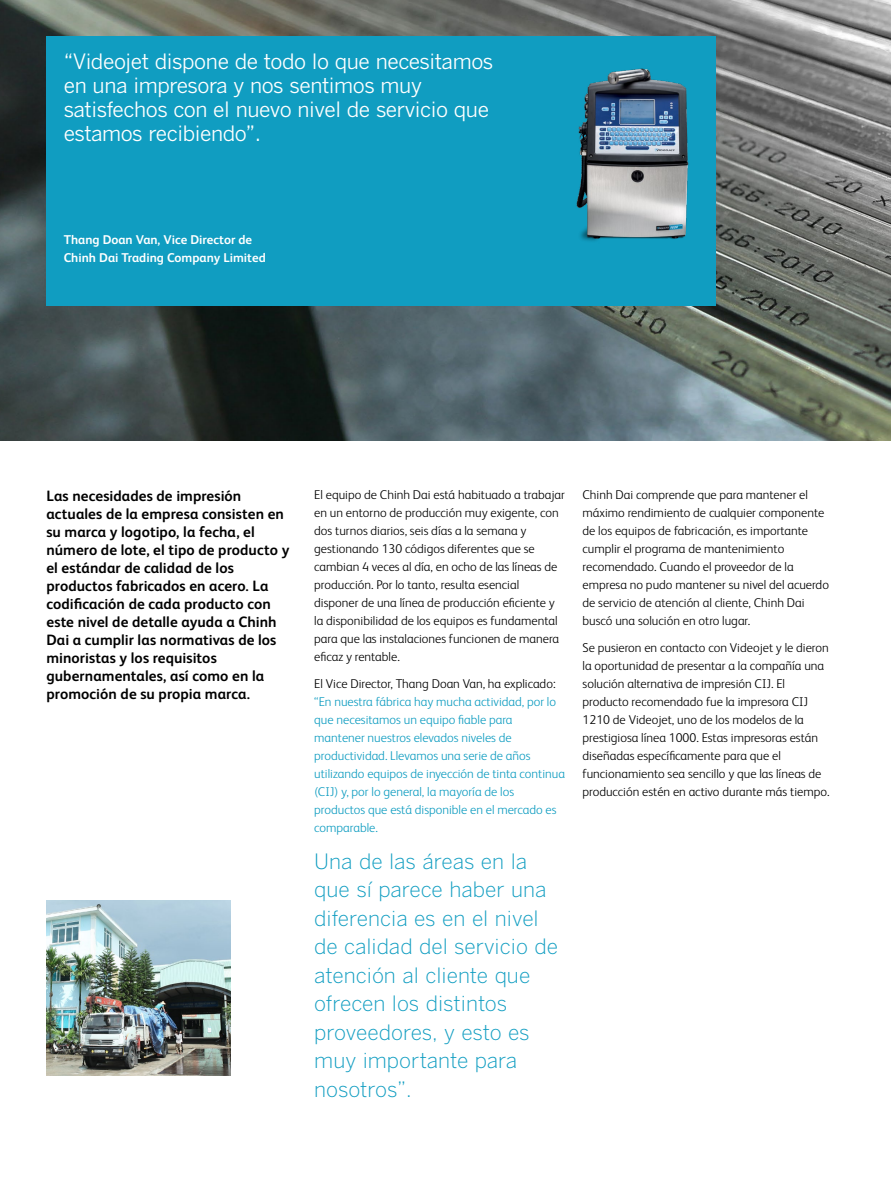
<style>
.page{position:relative;width:891px;height:1188px;background:#fff}
.page>*{position:absolute;margin:0;border:0;box-sizing:border-box;transform-origin:0 0}
.t1{font:300 21px/28.5px "Benton Gothic";color:#109dc1}
.t2{font:21px/24px "Benton Gothic";letter-spacing:-.02em;color:#fff}
.t3{font:700 15px/18px "FS Albert Pro";letter-spacing:.005em;color:#000}
.t4{font:300 12.75px/18px "FS Albert Pro";color:#000}
.t5{font:300 12.75px/18px "FS Albert Pro";color:#109dc1}
.t6{font:700 12.75px/18px "FS Albert Pro";color:#fff}
</style>
<div class="page">
<img style="left:0;top:0;width:891px;height:441px">
<div style="left:46px;top:36px;width:670px;height:270px;background:#109dc1"></div>
<img style="left:46px;top:900px;width:184px;height:175px">
<img style="left:576px;top:68px;width:113px;height:173px">
<h1 class="t2" style="left:64px;top:50px;width:431px">“Videojet dispone de todo lo que necesitamos en una impresora y nos sentimos muy satisfechos con el nuevo nivel de servicio que estamos recibiendo”.</h1>
<p class="t6" style="left:64px;top:230px;width:204px">Thang Doan Van, Vice Director de<br>Chinh Dai Trading Company Limited</p>
<p class="t3" style="left:46px;top:486px;width:244px">Las necesidades de impresión actuales de la empresa consisten en su marca y logotipo, la fecha, el número de lote, el tipo de producto y el estándar de calidad de los productos fabricados en acero. La codificación de cada producto con este nivel de detalle ayuda a Chinh<br>Dai a cumplir las normativas de los minoristas y los requisitos gubernamentales, así como en la promoción de su propia marca.</p>
<p class="t4" style="left:314px;top:485px;width:252px">El equipo de Chinh Dai está habituado a trabajar en un entorno de producción muy exigente, con dos turnos diarios, seis días a la semana y gestionando 130 códigos diferentes que se cambian 4 veces al día, en ocho de las líneas de producción. Por lo tanto, resulta esencial disponer de una línea de producción eficiente y la disponibilidad de los equipos es fundamental para que las instalaciones funcionen de manera eficaz y rentable.</p>
<p class="t4" style="left:314px;top:673px;width:243px">El Vice Director, Thang Doan Van, ha explicado:</p>
<p class="t5" style="left:314px;top:691px;width:252px">“En nuestra fábrica hay mucha actividad, por lo que necesitamos un equipo fiable para mantener nuestros elevados niveles de productividad. Llevamos una serie de años utilizando equipos de inyección de tinta continua (CIJ) y, por lo general, la mayoría de los productos que está disponible en el mercado es comparable.</p>
<h1 class="t1" style="left:314px;top:847px;width:245px">Una de las áreas en la que sí parece haber una diferencia es en el nivel de calidad del servicio de atención al cliente que ofrecen los distintos proveedores, y esto es muy importante para nosotros”.</h1>
<p class="t4" style="left:583px;top:485px;width:248px">Chinh Dai comprende que para mantener el máximo rendimiento de cualquier componente de los equipos de fabricación, es importante cumplir el programa de mantenimiento recomendado. Cuando el proveedor de la empresa no pudo mantener su nivel del acuerdo de servicio de atención al cliente, Chinh Dai buscó una solución en otro lugar.</p>
<p class="t4" style="left:583px;top:637px;width:248px">Se pusieron en contacto con Videojet y le dieron la oportunidad de presentar a la compañía una solución alternativa de impresión CIJ. El producto recomendado fue la impresora CIJ 1210 de Videojet, uno de los modelos de la prestigiosa línea 1000. Estas impresoras están diseñadas específicamente para que el funcionamiento sea sencillo y que las líneas de producción estén en activo durante más tiempo.</p>
</div>
